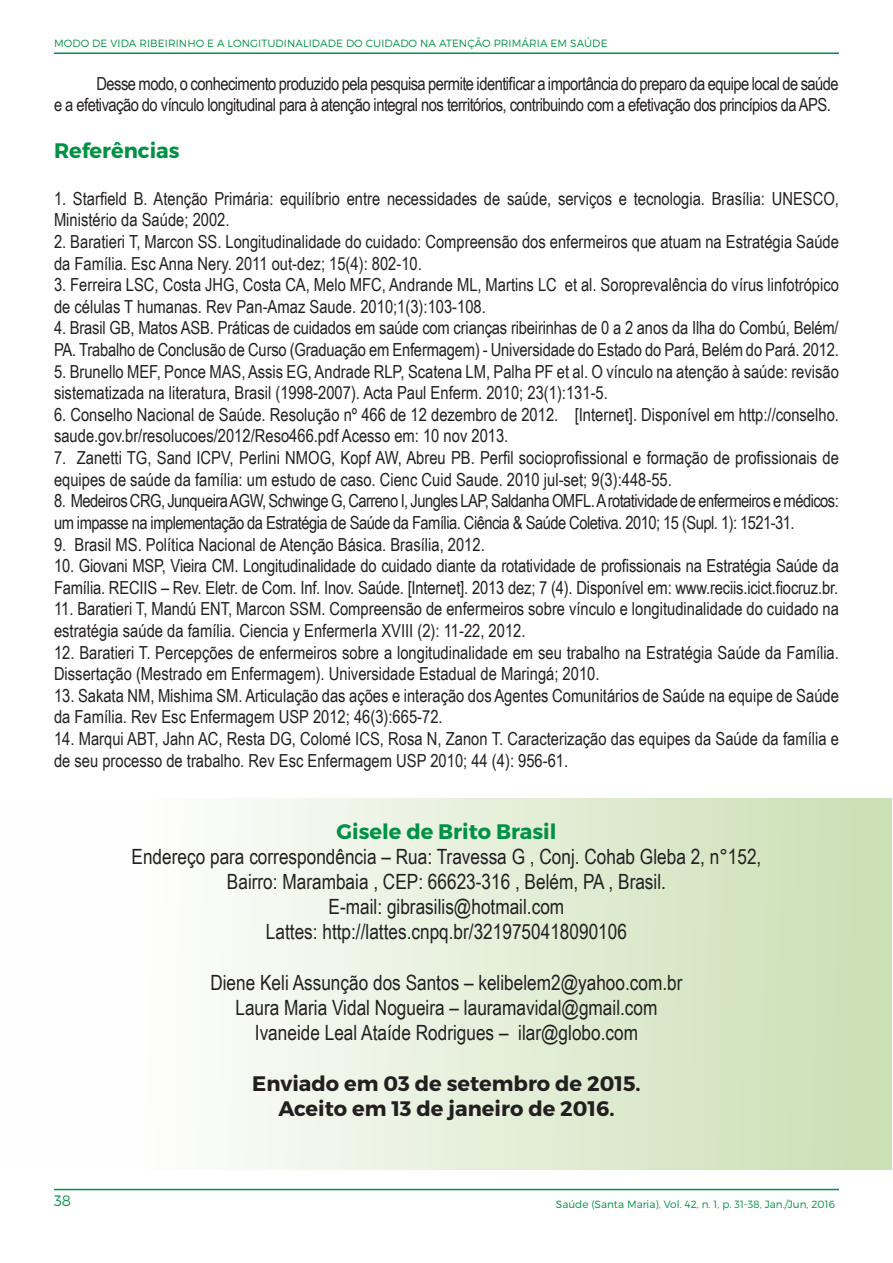
<style>
.page{position:relative;width:893px;height:1263px;background:#fff}
.page>*{position:absolute;margin:0;border:0;box-sizing:border-box;transform-origin:0 0}
.Referências{font:21px "Arial Narrow";color:#231f20}
.Referências-2{font:700 21px "Montserrat";color:#231f20}
.Título{font:700 21px "Montserrat";color:#009244}
.Referências-3{font:18px/21.6px "Arial Narrow";color:#231f20}
.Parágrafo{font:18px/21.6px "Arial Narrow";letter-spacing:-.03em;color:#231f20}
.Referências-4{font:18px/21.6px "Arial Narrow";letter-spacing:-.03em;color:#231f20}
.t1{font:300 15px "Montserrat";color:#009244}
.t2{font:300 10.5px "Montserrat";letter-spacing:.01em;color:#009244}
</style>
<div class="page">
<hr style="left:54px;top:53px;width:785px;height:1px;background:#009244">
<hr style="left:54px;top:1189px;width:785px;height:1px;background:#009244">
<div style="left:0;top:798px;width:891px;height:372px;background:linear-gradient(to right,#fff,#cbdfb5)"></div>
<p class="t2" style="left:54px;top:37px;width:555px">MODO DE VIDA RIBEIRINHO E A LONGITUDINALIDADE DO CUIDADO NA ATENÇÃO PRIMÁRIA EM SAÚDE</p>
<p class="Parágrafo" style="left:54px;top:72px;width:786px;text-indent:43px">Desse modo, o conhecimento produzido pela pesquisa permite identificar a importância do preparo da equipe local de saúde e a efetivação do vínculo longitudinal para à atenção integral nos territórios, contribuindo com a efetivação dos princípios da APS.</p>
<p class="Título" style="left:54px;top:138px;width:127px">Referências</p>
<p class="Referências-3" style="left:54px;top:187px;width:786px">1. Starfield B. Atenção Primária: equilíbrio entre necessidades de saúde, serviços e tecnologia. Brasília: UNESCO,<br>Ministério da Saúde; 2002.</p>
<p class="Referências-3" style="left:54px;top:230px;width:786px">2. Baratieri T, Marcon SS. Longitudinalidade do cuidado: Compreensão dos enfermeiros que atuam na Estratégia Saúde da Família. Esc Anna Nery. 2011 out-dez; 15(4): 802-10.</p>
<p class="Referências-3" style="left:54px;top:273px;width:786px">3. Ferreira LSC, Costa JHG, Costa CA, Melo MFC, Andrande ML, Martins LC et al. Soroprevalência do vírus linfotrópico de células T humanas. Rev Pan-Amaz Saude. 2010;1(3):103-108.</p>
<p class="Referências-3" style="left:54px;top:317px;width:786px">4. Brasil GB, Matos ASB. Práticas de cuidados em saúde com crianças ribeirinhas de 0 a 2 anos da Ilha do Combú, Belém/<br>PA. Trabalho de Conclusão de Curso (Graduação em Enfermagem) - Universidade do Estado do Pará, Belém do Pará. 2012.</p>
<p class="Referências-3" style="left:54px;top:360px;width:786px">5. Brunello MEF, Ponce MAS, Assis EG, Andrade RLP, Scatena LM, Palha PF et al. O vínculo na atenção à saúde: revisão sistematizada na literatura, Brasil (1998-2007). Acta Paul Enferm. 2010; 23(1):131-5.</p>
<p class="Referências-3" style="left:54px;top:403px;width:786px">6. Conselho Nacional de Saúde. Resolução nº 466 de 12 dezembro de 2012. [Internet]. Disponível em http://conselho. saude.gov.br/resolucoes/2012/Reso466.pdf Acesso em: 10 nov 2013.</p>
<p class="Referências-3" style="left:54px;top:446px;width:786px">7. Zanetti TG, Sand ICPV, Perlini NMOG, Kopf AW, Abreu PB. Perfil socioprofissional e formação de profissionais de equipes de saúde da família: um estudo de caso. Cienc Cuid Saude. 2010 jul-set; 9(3):448-55.</p>
<p class="Referências-4" style="left:54px;top:489px;width:786px">8. Medeiros CRG, Junqueira AGW, Schwinge G, Carreno I, Jungles LAP, Saldanha OMFL. A rotatividade de enfermeiros e médicos: um impasse na implementação da Estratégia de Saúde da Família. Ciência &amp; Saúde Coletiva. 2010; 15 (Supl. 1): 1521-31.</p>
<p class="Referências-3" style="left:54px;top:533px;width:432px">9. Brasil MS. Política Nacional de Atenção Básica. Brasília, 2012.</p>
<p class="Referências-3" style="left:54px;top:554px;width:786px">10. Giovani MSP, Vieira CM. Longitudinalidade do cuidado diante da rotatividade de profissionais na Estratégia Saúde da<br>Família. RECIIS – Rev. Eletr. de Com. Inf. Inov. Saúde. [Internet]. 2013 dez; 7 (4). Disponível em: www.reciis.icict.fiocruz.br.</p>
<p class="Referências-3" style="left:54px;top:597px;width:786px">11. Baratieri T, Mandú ENT, Marcon SSM. Compreensão de enfermeiros sobre vínculo e longitudinalidade do cuidado na estratégia saúde da família. Ciencia y EnfermerIa XVIII (2): 11-22, 2012.</p>
<p class="Referências-3" style="left:54px;top:641px;width:786px">12. Baratieri T. Percepções de enfermeiros sobre a longitudinalidade em seu trabalho na Estratégia Saúde da Família.<br>Dissertação (Mestrado em Enfermagem). Universidade Estadual de Maringá; 2010.</p>
<p class="Referências-3" style="left:54px;top:684px;width:786px">13. Sakata NM, Mishima SM. Articulação das ações e interação dos Agentes Comunitários de Saúde na equipe de Saúde da Família. Rev Esc Enfermagem USP 2012; 46(3):665-72.</p>
<p class="Referências-3" style="left:54px;top:727px;width:786px">14. Marqui ABT, Jahn AC, Resta DG, Colomé ICS, Rosa N, Zanon T. Caracterização das equipes da Saúde da família e de seu processo de trabalho. Rev Esc Enfermagem USP 2010; 44 (4): 956-61.</p>
<p class="Título" style="left:337px;top:818px;width:221px">Gisele de Brito Brasil</p>
<p class="Referências" style="left:132px;top:841px;width:631px">Endereço para correspondência – Rua: Travessa G , Conj. Cohab Gleba 2, n°152,</p>
<p class="Referências" style="left:227px;top:866px;width:441px">Bairro: Marambaia , CEP: 66623-316 , Belém, PA , Brasil.</p>
<p class="Referências" style="left:329px;top:891px;width:237px">E-mail: gibrasilis@hotmail.com</p>
<p class="Referências" style="left:266px;top:916px;width:362px">Lattes: http://lattes.cnpq.br/3219750418090106</p>
<p class="Referências" style="left:210px;top:967px;width:474px">Diene Keli Assunção dos Santos – kelibelem2@yahoo.com.br</p>
<p class="Referências" style="left:235px;top:992px;width:423px">Laura Maria Vidal Nogueira – lauramavidal@gmail.com</p>
<p class="Referências" style="left:255px;top:1017px;width:385px">Ivaneide Leal Ataíde Rodrigues – ilar@globo.com</p>
<p class="Referências-2" style="left:252px;top:1070px;width:390px">Enviado em 03 de setembro de 2015.</p>
<p class="Referências-2" style="left:278px;top:1095px;width:338px">Aceito em 13 de janeiro de 2016.</p>
<p class="t1" style="left:54px;top:1192px;width:19px">38</p>
<p class="t2" style="left:556px;top:1198px;width:281px">Saúde (Santa Maria), Vol. 42, n. 1, p. 31-38, Jan./Jun, 2016</p>
</div>
